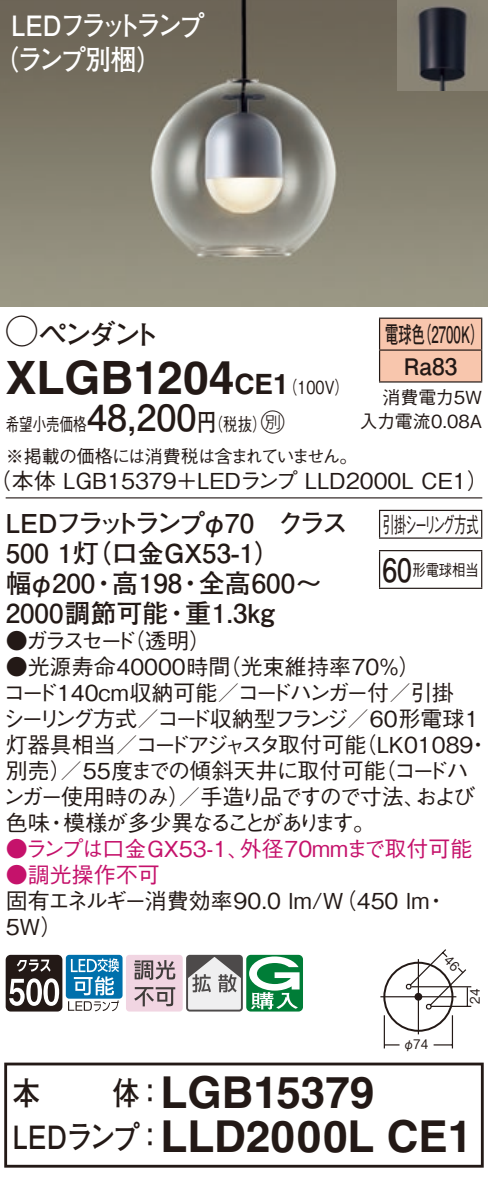
<style>
.page{position:relative;width:488px;height:1179px;background:#fff}
.page>*{position:absolute;margin:0;border:0;box-sizing:border-box;transform-origin:0 0}
.t1{font:700 46px "Helvetica LT Std";color:#231916}
.t2{font:700 44px "Helvetica LT Std";color:#231916}
.t3{font:700 36px "Futo Go B101 Pro";color:#231916}
.t4{font:700 32px "Futo Go B101 Pro";letter-spacing:-.02em;color:#231916;scale:.85 1}
.t5{font:700 32px "Futo Go B101 Pro";letter-spacing:-.02em;color:#231916;scale:.83 1}
.t6{font:700 28px/34px "Futo Go B101 Pro";letter-spacing:-.12em;color:#fff;scale:.9 1}
.t7{font:700 28px "Futo Go B101 Pro";letter-spacing:-.13em;color:#231916}
.t8{font:700 28px "Helvetica LT Std";color:#231916}
.t9{font:700 26px "Futo Go B101 Pro";color:#231916}
.t10{font:700 26px "Futo Go B101 Pro";letter-spacing:-.145em;color:#231916}
.t11{font:24px "Ford Classification 1";color:#231916}
.t12{font:700 22.8px/32px "Futo Go B101 Pro";color:#231916;scale:.58 1}
.t13{font:500 22px/26px "Gothic BBB Pro";color:#231916}
.t14{font:500 22px/26px "Gothic BBB Pro";letter-spacing:-.08em;color:#231916;text-align:center}
.t15{font:500 22px "Gothic BBB Pro";color:#c5126b}
.t16{font:500 22px "Gothic BBB Pro";letter-spacing:-.095em;color:#231916}
.t17{font:500 22px "Gothic BBB Pro";letter-spacing:-.04em;color:#231916}
.t18{font:500 22px "Gothic BBB Pro";letter-spacing:-.11em;color:#231916}
.t19{font:500 22px "Gothic BBB Pro";letter-spacing:-.14em;color:#231916;scale:.55 1}
.t20{font:500 18px/31.6px "Gothic BBB Pro";letter-spacing:-.04em;color:#231916;scale:.75 1}
.t21{font:500 18px/24px "Gothic BBB Pro";color:#231916;text-align:right}
.t22{font:500 18px "Gothic BBB Pro";color:#231916;scale:.8 1}
.t23{font:500 16px "Gothic BBB Pro";color:#231916;scale:.83 1}
.t24{font:13.2px "Gothic BBB Pro Medium 90 pv RKSJ H";color:#231916;scale:.9 1}
.s1{font-family:"Ford Classification 1";font-weight:400;font-size:32px}
.s2{font-family:"Helvetica LT Std";font-weight:700;font-size:28px}
.s3{font-family:"Gothic BBB Pro";font-weight:500;font-size:18px}
.s4{font-family:"Futo Go B101 Pro";font-weight:700;font-size:24px}
</style>
<div class="page">
<img style="left:0;top:0;width:488px;height:306px">
<img style="left:397px;top:0;width:91px;height:91px">
<div style="left:380px;top:319px;width:101px;height:62px;background:#f8c6ad"></div>
<hr style="left:379px;top:317px;width:103px;height:2px;background:#231916">
<hr style="left:379px;top:319px;width:1px;height:30px;background:#231916">
<hr style="left:481px;top:319px;width:1px;height:30px;background:#231916">
<hr style="left:379px;top:349px;width:103px;height:2px;background:#231916">
<hr style="left:379px;top:351px;width:1px;height:30px;background:#231916">
<hr style="left:481px;top:351px;width:1px;height:30px;background:#231916">
<hr style="left:379px;top:381px;width:103px;height:2px;background:#231916">
<hr style="left:6px;top:497px;width:476px;height:1px;background:#231916">
<svg style="left:379px;top:511px;width:1px;height:26px"></svg>
<hr style="left:379px;top:510px;width:103px;height:1px;background:#231916">
<svg style="left:481px;top:511px;width:1px;height:26px"></svg>
<hr style="left:379px;top:537px;width:103px;height:2px;background:#231916">
<hr style="left:379px;top:551px;width:1px;height:37px;background:#231916">
<hr style="left:379px;top:550px;width:103px;height:1px;background:#231916">
<hr style="left:481px;top:551px;width:1px;height:37px;background:#231916">
<hr style="left:379px;top:587px;width:103px;height:2px;background:#231916">
<div style="left:383px;top:961px;width:70px;height:70px;border:2px solid #231916;border-radius:50%"></div>
<hr style="left:451px;top:1015px;width:2px;height:33px;background:#231916">
<hr style="left:383px;top:1015px;width:2px;height:33px;background:#231916">
<svg style="left:385px;top:1044px;width:14px;height:1px"></svg>
<svg style="left:433px;top:1044px;width:19px;height:1px"></svg>
<hr style="left:411px;top:986px;width:60px;height:1px;background:#231916">
<hr style="left:431px;top:1005px;width:40px;height:2px;background:#231916">
<hr style="left:417px;top:959px;width:2px;height:75px;background:#231916">
<hr style="left:380px;top:996px;width:76px;height:1px;background:#231916">
<svg style="left:6px;top:954px;width:56px;height:57px"></svg>
<div style="left:66px;top:955px;width:56px;height:43px;background:#0070ac;border-radius:3px"></div>
<svg style="left:68px;top:958px;width:51px;height:53px"></svg>
<svg style="left:126px;top:954px;width:177px;height:57px"></svg>
<div style="left:4px;top:1062px;width:479px;height:105px;border:3px solid #231916"></div>
<svg style="left:404px;top:949px;width:64px;height:62px"></svg>
<p class="t6" style="left:-7px;top:5px;width:236px;text-indent:18px">LEDフラットランプ（ランプ別梱(</p>
<p class="t7" style="left:6px;top:312px;width:156px"><span class="s1">A</span>ペンダント</p>
<p class="t12" style="left:418px;top:315px;width:115px">（2700 (K</p>
<p class="t12" style="left:403px;top:315px;width:94px;text-indent:-19px">電球色<br>Ra83</p>
<p class="t21" style="left:359px;top:383px;width:124px">消費電力5W<br>入力電流0.08A</p>
<h1 class="t1" style="left:6px;top:349px;width:230px">XLGB1204</h1>
<p class="t8" style="left:234px;top:367px;width:40px">CE</p>
<p class="t22" style="left:273px;top:372px;width:96px">（<span class="s2">1</span> 100 (V</p>
<h3 class="t3" style="left:87px;top:389px;width:111px">48,200</h3>
<p class="t11" style="left:252px;top:410px;width:34px">C<span class="s3">）</span></p>
<p class="t22" style="left:197px;top:410px;width:70px">（<span class="s4">円</span>税抜</p>
<p class="t20" style="left:6px;top:406px;width:470px">希望小売価格<br>※掲載の価格には消費税は含まれていません。</p>
<p class="t13" style="left:-10px;top:465px;width:500px">（本体 LGB15379＋LEDランプ LLD2000L CE1(</p>
<p class="t10" style="left:6px;top:502px;width:343px">LEDフラットランプφ70　クラス</p>
<p class="t9" style="left:6px;top:532px;width:276px">500 （灯1 口金GX53-1(</p>
<p class="t9" style="left:199px;top:562px;width:124px">全高600〜</p>
<p class="t9" style="left:6px;top:562px;width:91px">幅φ200</p>
<p class="t9" style="left:112px;top:562px;width:72px">高198</p>
<p class="t9" style="left:91px;top:562px;width:27px">・</p>
<p class="t9" style="left:177px;top:562px;width:27px">・</p>
<p class="t9" style="left:185px;top:592px;width:91px">重1.3kg</p>
<p class="t9" style="left:6px;top:592px;width:164px">2000調節可能</p>
<p class="t13" style="left:123px;top:625px;width:89px">（透明(</p>
<p class="t9" style="left:164px;top:592px;width:27px">・</p>
<p class="t13" style="left:6px;top:625px;width:132px">●ガラスセード</p>
<p class="t19" style="left:382px;top:506px;width:176px">引掛シーリング方式</p>
<p class="t23" style="left:412px;top:556px;width:81px">形電球相当</p>
<h3 class="t5" style="left:382px;top:544px;width:37px">60</h3>
<p class="t13" style="left:219px;top:651px;width:203px">（光束維持率70％(</p>
<p class="t13" style="left:6px;top:651px;width:226px">●光源寿命40000時間</p>
<p class="t17" style="left:3px;top:675px;width:452px">コード140cm収納可能／コードハンガー付／引掛</p>
<p class="t16" style="left:3px;top:701px;width:477px">シーリング方式／コード収納型フランジ／60形電球1</p>
<p class="t13" style="left:354px;top:729px;width:120px">（LK01089</p>
<p class="t18" style="left:6px;top:727px;width:362px">灯器具相当／コードアジャスタ取付可能</p>
<p class="t13" style="left:467px;top:729px;width:23px">・</p>
<p class="t13" style="left:6px;top:755px;width:68px">別売）</p>
<p class="t13" style="left:374px;top:755px;width:96px">（コードハ</p>
<p class="t13" style="left:60px;top:755px;width:327px">／55度までの傾斜天井に取付可能</p>
<p class="t14" style="left:3px;top:781px;width:424px">ンガー使用時のみ／）手造り品ですので寸法、模様が多少異なることがあります。</p>
<p class="t13" style="left:415px;top:781px;width:61px">および</p>
<p class="t13" style="left:6px;top:807px;width:46px">色味</p>
<p class="t13" style="left:45px;top:807px;width:23px">・</p>
<p class="t15" style="left:6px;top:831px;width:245px">●ランプは口金GX53-1、</p>
<p class="t15" style="left:6px;top:857px;width:156px">●調光操作不可</p>
<p class="t15" style="left:240px;top:831px;width:234px">外径70mmまで取付可能</p>
<p class="t13" style="left:6px;top:885px;width:425px">固有エネルギー消費効率90.0 lm （W/ 450 lm<br>5W(</p>
<p class="t13" style="left:425px;top:885px;width:23px">・</p>
<h3 class="t4" style="left:13px;top:1067px;width:34px">本</h3>
<h3 class="t4" style="left:113px;top:1067px;width:62px">体：</h3>
<h2 class="t2" style="left:160px;top:1065px;width:215px">LGB15379</h2>
<p class="t24" style="left:403px;top:1033px;width:29px">φ74</p>
<p class="t24" style="left:464px;top:1003px;width:18px;rotate:-90deg">24</p>
<h3 class="t4" style="left:13px;top:1111px;width:179px">LEDランプ：</h3>
<h2 class="t2" style="left:160px;top:1109px;width:313px">LLD2000L CE1</h2>
</div>
